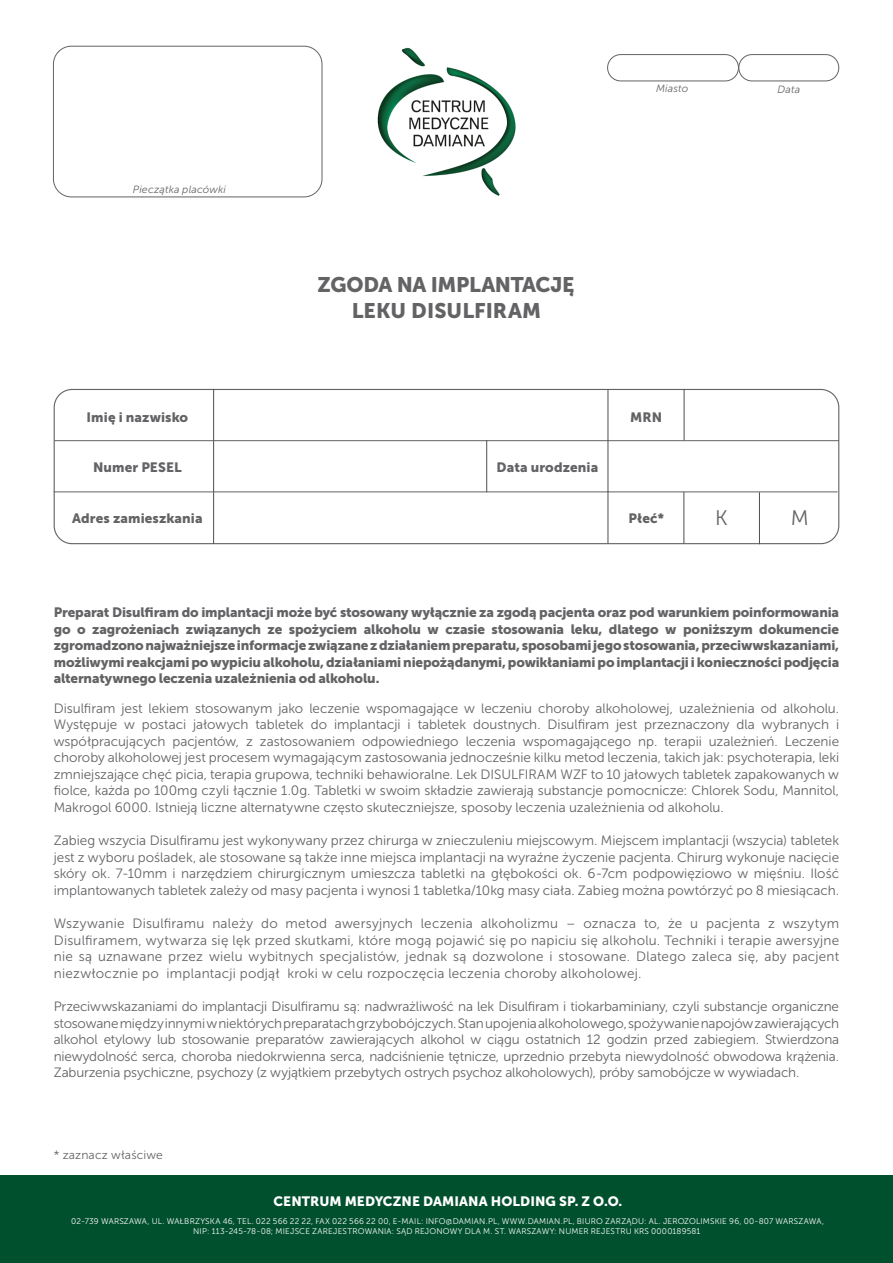
<style>
.page{position:relative;width:893px;height:1263px;background:#fff}
.page>*{position:absolute;margin:0;border:0;box-sizing:border-box;transform-origin:0 0}
.t1{font:21px "Museo Sans 900";letter-spacing:-.005em;color:#636366}
.t2{font:21px "Museo Sans 300";color:#636366}
.t3{font:13.5px/16.5px "Museo Sans 300";letter-spacing:-.005em;color:#636366;text-align:justify}
.t4{font:13.5px/16.5px "Museo Sans 900";color:#636366;text-align:justify}
.t5{font:13.5px "Museo Sans 900";letter-spacing:.005em;color:#fff}
.t6{font:12px "Museo Sans 300";letter-spacing:.015em;color:#636366}
.t7{font:italic 10.5px "Museo Sans 300";letter-spacing:.015em;color:#636366}
.t8{font:8.25px/9.9px "Museo Sans 300";letter-spacing:.025em;color:#fff;text-align:center}
</style>
<div class="page">
<img style="left:377px;top:47px;width:139px;height:149px">
<div style="left:53px;top:46px;width:269px;height:151px;border:1px solid #636366;border-radius:18px"></div>
<div style="left:607px;top:54px;width:132px;height:27px;border:1px solid #636366;border-radius:13px"></div>
<div style="left:739px;top:54px;width:100px;height:27px;border:1px solid #636366;border-radius:13px"></div>
<div style="left:0;top:1175px;width:893px;height:88px;background:#00502e"></div>
<div style="left:54px;top:389px;width:785px;height:155px;border:1px solid #636366;border-radius:18px"></div>
<hr style="left:684px;top:389px;width:1px;height:52px;background:#4c4f50">
<hr style="left:608px;top:390px;width:1px;height:50px;background:#4c4f50">
<hr style="left:213px;top:389px;width:1px;height:155px;background:#4c4f50">
<hr style="left:54px;top:440px;width:785px;height:1px;background:#636366">
<hr style="left:54px;top:491px;width:784px;height:1px;background:#636366">
<hr style="left:608px;top:440px;width:1px;height:52px;background:#4c4f50">
<hr style="left:486px;top:440px;width:1px;height:52px;background:#4c4f50">
<hr style="left:684px;top:492px;width:1px;height:51px;background:#4c4f50">
<hr style="left:608px;top:492px;width:1px;height:51px;background:#4c4f50">
<hr style="left:759px;top:492px;width:1px;height:52px;background:#4c4f50">
<p class="t7" style="left:133px;top:184px;width:94px">Pieczątka placówki</p>
<p class="t1" style="left:318px;top:273px;width:258px">ZGODA NA IMPLANTACJĘ</p>
<p class="t1" style="left:352px;top:298px;width:191px">LEKU DISULFIRAM</p>
<p class="t7" style="left:656px;top:83px;width:34px">Miasto</p>
<p class="t7" style="left:777px;top:83px;width:24px">Data</p>
<p class="t4" style="left:87px;top:409px;width:103px">Imię i nazwisko</p>
<p class="t4" style="left:630px;top:409px;width:33px">MRN</p>
<p class="t4" style="left:93px;top:459px;width:90px">Numer PESEL</p>
<p class="t4" style="left:497px;top:459px;width:103px">Data urodzenia</p>
<p class="t4" style="left:72px;top:509px;width:132px">Adres zamieszkania</p>
<p class="t4" style="left:628px;top:509px;width:37px">Płeć*</p>
<p class="t2" style="left:715px;top:507px;width:14px">K</p>
<p class="t2" style="left:791px;top:507px;width:19px">M</p>
<p class="t4" style="left:54px;top:604px;width:787px">Preparat Disulfiram do implantacji może być stosowany wyłącznie za zgodą pacjenta oraz pod warunkiem poinformowania go o zagrożeniach związanych ze spożyciem alkoholu w czasie stosowania leku, dlatego w poniższym dokumencie zgromadzono najważniejsze informacje związane z działaniem preparatu, sposobami jego stosowania, przeciwwskazaniami, możliwymi reakcjami po wypiciu alkoholu, działaniami niepożądanymi, powikłaniami po implantacji i konieczności podjęcia alternatywnego leczenia uzależnienia od alkoholu.</p>
<p class="t3" style="left:54px;top:700px;width:787px">Disulfiram jest lekiem stosowanym jako leczenie wspomagające w leczeniu choroby alkoholowej, uzależnienia od alkoholu.<br>Występuje w postaci jałowych tabletek do implantacji i tabletek doustnych. Disulfiram jest przeznaczony dla wybranych i współpracujących pacjentów, z zastosowaniem odpowiedniego leczenia wspomagającego np. terapii uzależnień. Leczenie choroby alkoholowej jest procesem wymagającym zastosowania jednocześnie kilku metod leczenia, takich jak: psychoterapia, leki zmniejszające chęć picia, terapia grupowa, techniki behawioralne. Lek DISULFIRAM WZF to 10 jałowych tabletek zapakowanych w fiolce, każda po 100mg czyli łącznie 1.0g. Tabletki w swoim składzie zawierają substancje pomocnicze: Chlorek Sodu, Mannitol, Makrogol 6000. Istnieją liczne alternatywne często skuteczniejsze, sposoby leczenia uzależnienia od alkoholu.</p>
<p class="t3" style="left:54px;top:832px;width:787px">Zabieg wszycia Disulfiramu jest wykonywany przez chirurga w znieczuleniu miejscowym. Miejscem implantacji (wszycia) tabletek jest z wyboru pośladek, ale stosowane są także inne miejsca implantacji na wyraźne życzenie pacjenta. Chirurg wykonuje nacięcie skóry ok. 7-10mm i narzędziem chirurgicznym umieszcza tabletki na głębokości ok. 6-7cm podpowięziowo w mięśniu. Ilość implantowanych tabletek zależy od masy pacjenta i wynosi 1 tabletka/10kg masy ciała. Zabieg można powtórzyć po 8 miesiącach.</p>
<p class="t3" style="left:54px;top:915px;width:787px">Wszywanie Disulfiramu należy do metod awersyjnych leczenia alkoholizmu – oznacza to, że u pacjenta z wszytym Disulfiramem, wytwarza się lęk przed skutkami, które mogą pojawić się po napiciu się alkoholu. Techniki i terapie awersyjne nie są uznawane przez wielu wybitnych specjalistów, jednak są dozwolone i stosowane. Dlatego zaleca się, aby pacjent niezwłocznie po implantacji podjął kroki w celu rozpoczęcia leczenia choroby alkoholowej.</p>
<p class="t3" style="left:54px;top:998px;width:787px">Przeciwwskazaniami do implantacji Disulfiramu są: nadwrażliwość na lek Disulfiram i tiokarbaminiany, czyli substancje organiczne stosowane między innymi w niektórych preparatach grzybobójczych. Stan upojenia alkoholowego, spożywanie napojów zawierających alkohol etylowy lub stosowanie preparatów zawierających alkohol w ciągu ostatnich 12 godzin przed zabiegiem. Stwierdzona niewydolność serca, choroba niedokrwienna serca, nadciśnienie tętnicze, uprzednio przebyta niewydolność obwodowa krążenia.<br>Zaburzenia psychiczne, psychozy (z wyjątkiem przebytych ostrych psychoz alkoholowych), próby samobójcze w wywiadach.</p>
<p class="t6" style="left:54px;top:1148px;width:110px">* zaznacz właściwe</p>
<p class="t5" style="left:273px;top:1193px;width:350px">CENTRUM MEDYCZNE DAMIANA HOLDING SP. Z O.O.</p>
<p class="t8" style="left:71px;top:1216px;width:754px">02-739 WARSZAWA, UL. WAŁBRZYSKA 46, TEL. 022 566 22 22, FAX 022 566 22 00, E-MAIL: INFO@DAMIAN.PL, WWW.DAMIAN.PL, BIURO ZARZĄDU: AL. JEROZOLIMSKIE 96, 00-807 WARSZAWA,<br>NIP: 113-245-78-08; MIEJSCE ZAREJESTROWANIA: SĄD REJONOWY DLA M. ST. WARSZAWY: NUMER REJESTRU KRS 0000189581</p>
</div>
